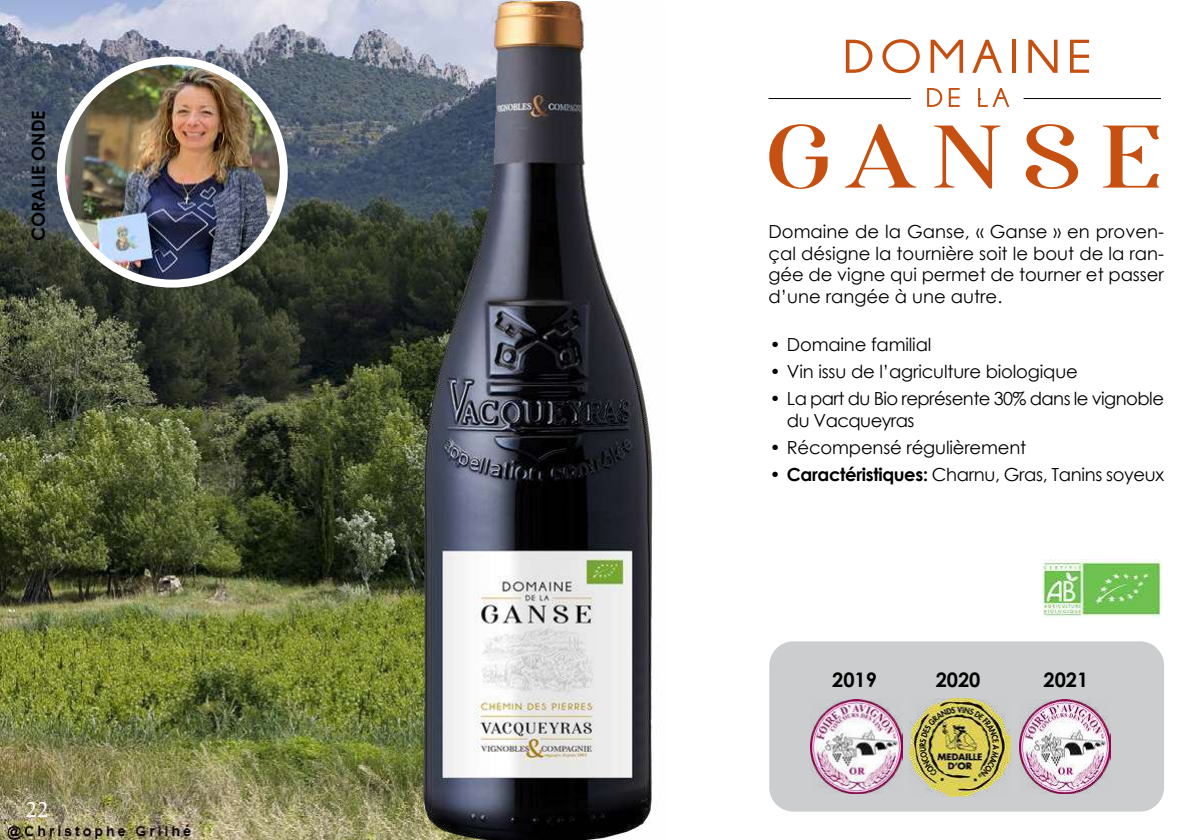
<style>
.page{position:relative;width:1191px;height:840px;background:#fff}
.page>*{position:absolute;margin:0;border:0;box-sizing:border-box;transform-origin:0 0}
.t1{font:24px "Minion Pro";color:#fff}
.t2{font:700 20px "Century Gothic";color:#000}
.t3{font:18px/21.6px "Century Gothic";letter-spacing:-.01em;color:#000;text-align:justify}
.t4{font:18px/21.6px "Century Gothic";letter-spacing:-.03em;color:#000}
.t5{font:700 18px "Century Gothic";color:#000}
.s1{font-weight:700}
</style>
<div class="page">
<div style="left:769px;top:641px;width:395px;height:170px;background:#cbcdce;border-radius:24px"></div>
<img style="left:0;top:0;width:531px;height:839px">
<img style="left:412px;top:1px;width:241px;height:838px">
<img style="left:61px;top:61px;width:223px;height:222px;border-radius:111px">
<div style="left:57px;top:57px;width:231px;height:230px;border:8px solid #fff;border-radius:50%"></div>
<svg style="left:846px;top:40px;width:26px;height:33px"></svg>
<svg style="left:882px;top:39px;width:37px;height:34px"></svg>
<svg style="left:930px;top:40px;width:33px;height:33px"></svg>
<svg style="left:972px;top:40px;width:30px;height:33px"></svg>
<hr style="left:1012px;top:40px;width:3px;height:33px;background:#c65011">
<svg style="left:1028px;top:40px;width:29px;height:33px"></svg>
<svg style="left:1070px;top:40px;width:19px;height:33px"></svg>
<svg style="left:769px;top:124px;width:58px;height:65px"></svg>
<svg style="left:844px;top:124px;width:72px;height:63px"></svg>
<svg style="left:934px;top:125px;width:66px;height:63px"></svg>
<svg style="left:1025px;top:124px;width:53px;height:65px"></svg>
<svg style="left:1102px;top:125px;width:57px;height:62px"></svg>
<hr style="left:1023px;top:98px;width:138px;height:1px;background:#010305">
<hr style="left:768px;top:98px;width:143px;height:1px;background:#010305">
<svg style="left:927px;top:88px;width:83px;height:19px"></svg>
<img style="left:1042px;top:559px;width:119px;height:58px">
<img style="left:910px;top:698px;width:100px;height:98px">
<img style="left:1019px;top:699px;width:91px;height:93px">
<img style="left:811px;top:699px;width:91px;height:93px">
<p class="t5" style="left:24px;top:241px;width:132px;rotate:-90deg">CORALIE ONDE</p>
<h1 class="t1" style="left:26px;top:792px;width:25px">22</h1>
<p class="t3" style="left:768px;top:220px;width:397px">Domaine de la Ganse, « Ganse » en proven&shy;çal désigne la tournière soit le bout de la ran&shy;gée de vigne qui permet de tourner et passer d’une rangée à une autre.</p>
<p class="t3" style="left:770px;top:333px;width:163px">• Domaine familial</p>
<p class="t3" style="left:770px;top:360px;width:309px">• Vin issu de l’agriculture biologique</p>
<p class="t4" style="left:787px;top:387px;width:379px;text-indent:-17px">• La part du Bio représente 30% dans le vignoble du Vacqueyras</p>
<p class="t3" style="left:770px;top:436px;width:258px">• Récompensé régulièrement</p>
<p class="t3" style="left:770px;top:463px;width:396px"><span class="s1">• Caractéristiques:</span> Charnu, Gras, Tanins soyeux</p>
<p class="t2" style="left:832px;top:664px;width:46px">2019</p>
<p class="t2" style="left:935px;top:664px;width:46px">2020</p>
<p class="t2" style="left:1043px;top:664px;width:46px">2021</p>
</div>
